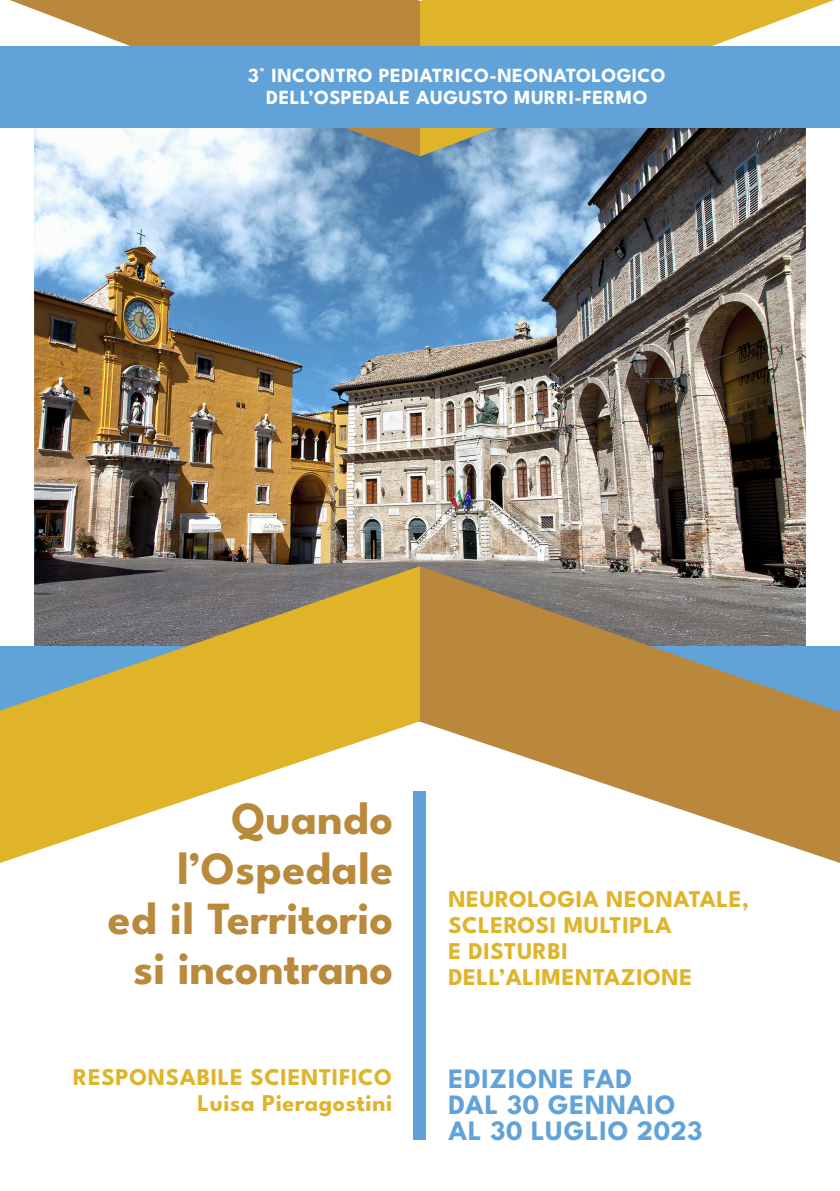
<style>
.page{position:relative;width:840px;height:1191px;background:#fff}
.page>*{position:absolute;margin:0;border:0;box-sizing:border-box;transform-origin:0 0}
.t1{font:100 46px "League Spartan";color:#b9893c}
.t2{font:100 28px "League Spartan";letter-spacing:.025em;color:#61a2d8}
.t3{font:100 24px "League Spartan";letter-spacing:.02em;color:#e0b429}
.t4{font:100 20px "League Spartan";letter-spacing:.02em;color:#fff}
</style>
<div class="page">
<img style="left:34px;top:156px;width:771px;height:410px">
<svg style="left:420px;top:0;width:413px;height:156px;background:#b8a65d"></svg>
<svg style="left:10px;top:0;width:410px;height:156px;fill:#b9883c"></svg>
<svg style="left:0;top:566px;width:420px;height:297px;fill:#e0b429"></svg>
<svg style="left:420px;top:566px;width:419px;height:297px;fill:#b9883c"></svg>
<div style="left:0;top:46px;width:839px;height:81px;background:#61a2d8"></div>
<div style="left:413px;top:791px;width:13px;height:349px;background:#61a1d7"></div>
<p class="t4" style="left:248px;top:61px;width:419px">3° INCONTRO PEDIATRICO-NEONATOLOGICO</p>
<p class="t4" style="left:266px;top:83px;width:382px">DELL’OSPEDALE AUGUSTO MURRI-FERMO</p>
<p class="t1" style="left:231px;top:785px;width:163px">Quando</p>
<p class="t1" style="left:177px;top:835px;width:217px">l’Ospedale</p>
<p class="t1" style="left:108px;top:885px;width:286px">ed il Territorio</p>
<p class="t1" style="left:134px;top:935px;width:261px">si incontrano</p>
<p class="t3" style="left:73px;top:1059px;width:320px">RESPONSABILE SCIENTIFICO</p>
<p class="t3" style="left:197px;top:1085px;width:196px">Luisa Pieragostini</p>
<p class="t3" style="left:448px;top:881px;width:302px">NEUROLOGIA NEONATALE,</p>
<p class="t3" style="left:448px;top:907px;width:224px">SCLEROSI MULTIPLA</p>
<p class="t3" style="left:448px;top:933px;width:121px">E DISTURBI</p>
<p class="t3" style="left:448px;top:959px;width:245px">DELL’ALIMENTAZIONE</p>
<p class="t2" style="left:448px;top:1057px;width:185px">EDIZIONE FAD</p>
<p class="t2" style="left:448px;top:1083px;width:228px">DAL 30 GENNAIO</p>
<p class="t2" style="left:448px;top:1109px;width:255px">AL 30 LUGLIO 2023</p>
</div>
